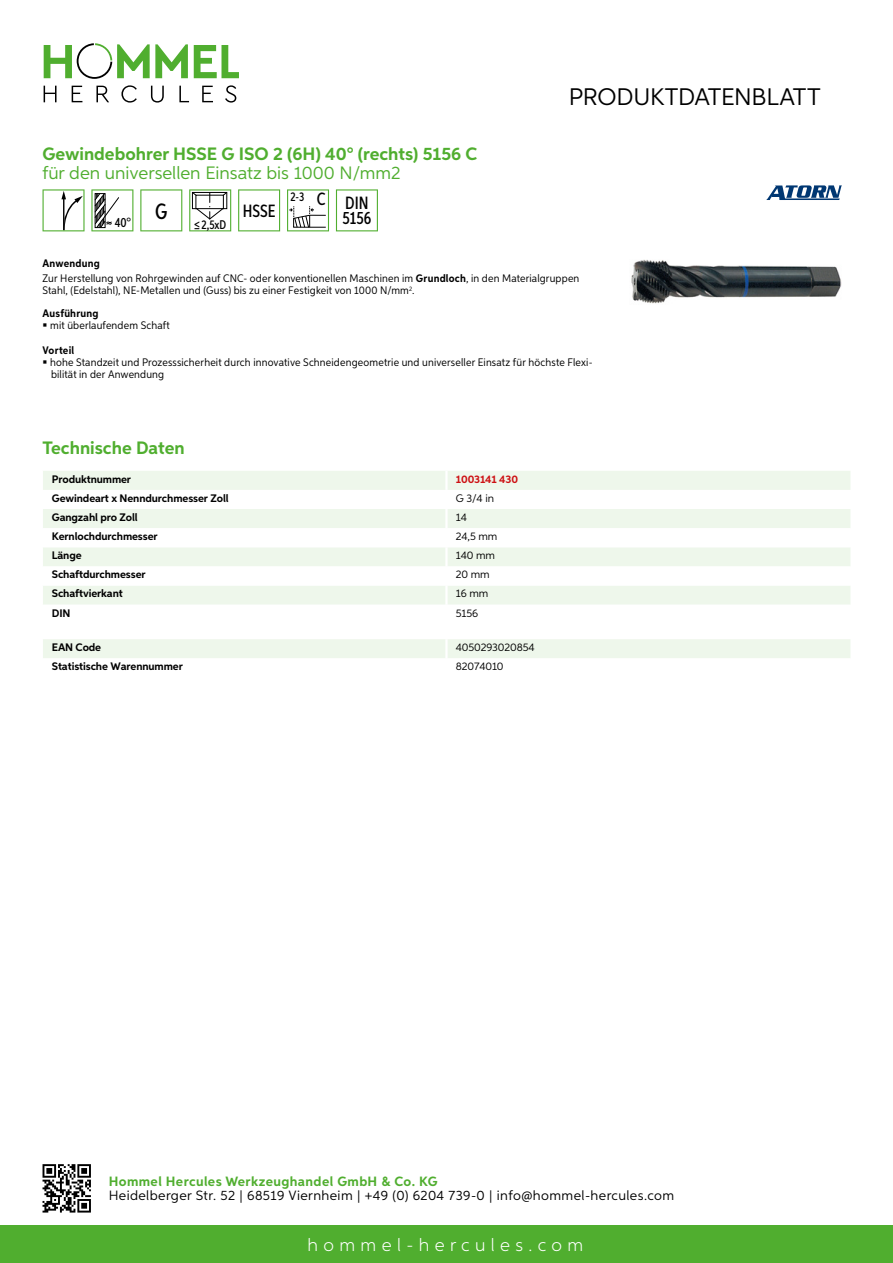
<style>
.page{position:relative;width:893px;height:1263px;background:#fff}
.page>*{position:absolute;margin:0;border:0;box-sizing:border-box;transform-origin:0 0}
.t1{font:24px "Aspira";letter-spacing:-.01em;color:#000}
.t2{font:700 18px "Aspira";color:#50ae2f}
.t3{font:18px "Aspira";color:#50ae2f}
.t4{font:300 18px "Aspira";letter-spacing:.3em;color:#fff}
.t5{font:500 17.85px/14.9px "Aspira XX Nar";color:#000;text-align:right}
.t6{font:13.5px "Aspira";letter-spacing:.03em;color:#000}
.t7{font:700 13.5px "Aspira";letter-spacing:.03em;color:#50ae2f}
.t8{font:500 13.35px "Aspira XX Nar";color:#000}
.t9{font:500 12.6px "Aspira XX Nar";color:#000}
.t10{font:10.95px/15.1px "Aspira Nar";letter-spacing:.015em;color:#000}
.t11{font:700 10.95px "Aspira";letter-spacing:-.01em;color:#000}
.t12{font:10.95px "Aspira";letter-spacing:-.01em;color:#000}
.t13{font:700 10.95px "Aspira";letter-spacing:-.01em;color:#cd1013}
.t14{font:700 10.95px "Aspira Nar";letter-spacing:.015em;color:#000}
.s1{font-weight:700}
</style>
<div class="page">
<div style="left:0;top:1226px;width:893px;height:37px;background:#50ae2f"></div>
<svg style="left:43px;top:1164px;width:48px;height:48px"></svg>
<svg style="left:194px;top:45px;width:45px;height:33px"></svg>
<svg style="left:44px;top:43px;width:144px;height:36px"></svg>
<svg style="left:44px;top:86px;width:13px;height:16px"></svg>
<svg style="left:72px;top:86px;width:10px;height:16px"></svg>
<svg style="left:96px;top:86px;width:13px;height:16px"></svg>
<svg style="left:121px;top:85px;width:16px;height:18px"></svg>
<svg style="left:151px;top:86px;width:13px;height:17px"></svg>
<svg style="left:179px;top:86px;width:10px;height:16px"></svg>
<svg style="left:202px;top:86px;width:11px;height:16px"></svg>
<svg style="left:225px;top:85px;width:11px;height:18px"></svg>
<div style="left:43px;top:471px;width:807px;height:19px;background:#eef7eb"></div>
<svg style="left:43px;top:509px;width:807px;height:96px;fill:#eef7eb"></svg>
<hr style="left:445px;top:471px;width:3px;height:19px;background:#fff">
<hr style="left:445px;top:509px;width:3px;height:19px;background:#fff">
<hr style="left:445px;top:528px;width:3px;height:19px;background:#fff">
<hr style="left:445px;top:547px;width:3px;height:19px;background:#fff">
<hr style="left:445px;top:566px;width:3px;height:20px;background:#fff">
<hr style="left:445px;top:586px;width:3px;height:19px;background:#fff">
<div style="left:43px;top:639px;width:807px;height:19px;background:#eef7eb"></div>
<svg style="left:43px;top:189px;width:42px;height:42px"></svg>
<svg style="left:91px;top:189px;width:42px;height:42px"></svg>
<svg style="left:140px;top:189px;width:42px;height:42px"></svg>
<svg style="left:189px;top:189px;width:42px;height:42px"></svg>
<svg style="left:238px;top:189px;width:42px;height:42px"></svg>
<svg style="left:287px;top:189px;width:42px;height:42px"></svg>
<svg style="left:336px;top:189px;width:42px;height:42px"></svg>
<img style="left:631px;top:259px;width:211px;height:45px">
<svg style="left:766px;top:185px;width:76px;height:15px"></svg>
<h2 class="t2" style="left:43px;top:142px;width:436px">Gewindebohrer HSSE G ISO 2 (6H) 40° (rechts) 5156 C</h2>
<h2 class="t3" style="left:43px;top:162px;width:360px">für den universellen Einsatz bis 1000 N/mm2</h2>
<p class="t8" style="left:115px;top:215px;width:54px">40° <sup>G</sup></p>
<p class="t9" style="left:194px;top:217px;width:34px">≤2,5xD</p>
<h3 class="t5" style="left:243px;top:203px;width:34px">HSSE</h3>
<h3 class="t5" style="left:290px;top:196px;width:82px"><sup>2-3</sup> C DIN<br>5156</h3>
<h1 class="t1" style="left:569px;top:82px;width:253px">Produktdatenblatt</h1>
<p class="t10" style="left:43px;top:256px;width:538px"><span class="s1">Anwendung<br></span>Zur Herstellung von Rohrgewinden auf CNC- oder konventionellen Maschinen im <span class="s1">Grundloch</span>, in den Materialgruppen</p>
<p class="t10" style="left:43px;top:279px;width:374px;line-height:22.2px">Stahl, (Edelstahl), NE-Metallen und (Guss) bis zu einer Festigkeit von 1000 N/mm<sup>2</sup>.<br><span class="s1">Ausführung</span></p>
<p class="t10" style="left:50px;top:318px;width:121px">mit überlaufendem Schaft</p>
<p class="t14" style="left:43px;top:343px;width:33px">Vorteil</p>
<p class="t10" style="left:50px;top:357px;width:544px;line-height:12px">hohe Standzeit und Prozesssicherheit durch innovative Schneidengeometrie und universeller Einsatz für höchste Flexi&shy;bilität in der Anwendung</p>
<h2 class="t2" style="left:43px;top:437px;width:144px">Technische Daten</h2>
<p class="t11" style="left:52px;top:472px;width:81px">Produktnummer</p>
<p class="t13" style="left:456px;top:472px;width:64px">1003141 430</p>
<p class="t11" style="left:52px;top:491px;width:178px">Gewindeart x Nenndurchmesser Zoll</p>
<p class="t12" style="left:456px;top:491px;width:40px">G 3/4 in</p>
<p class="t11" style="left:52px;top:510px;width:87px">Gangzahl pro Zoll</p>
<p class="t12" style="left:456px;top:510px;width:13px">14</p>
<p class="t11" style="left:52px;top:530px;width:107px">Kernlochdurchmesser</p>
<p class="t12" style="left:456px;top:530px;width:43px">24,5 mm</p>
<p class="t11" style="left:52px;top:549px;width:31px">Länge</p>
<p class="t12" style="left:456px;top:549px;width:41px">140 mm</p>
<p class="t11" style="left:52px;top:568px;width:95px">Schaftdurchmesser</p>
<p class="t12" style="left:456px;top:568px;width:35px">20 mm</p>
<p class="t11" style="left:52px;top:587px;width:72px">Schaftvierkant</p>
<p class="t12" style="left:456px;top:587px;width:34px">16 mm</p>
<p class="t11" style="left:52px;top:606px;width:20px">DIN</p>
<p class="t12" style="left:456px;top:606px;width:24px">5156</p>
<p class="t11" style="left:52px;top:641px;width:51px">EAN Code</p>
<p class="t12" style="left:456px;top:641px;width:80px">4050293020854</p>
<p class="t11" style="left:52px;top:660px;width:132px">Statistische Warennummer</p>
<p class="t12" style="left:456px;top:660px;width:49px">82074010</p>
<p class="t7" style="left:109px;top:1172px;width:330px">Hommel Hercules Werkzeughandel GmbH &amp; Co. KG</p>
<p class="t6" style="left:109px;top:1187px;width:567px">Heidelberger Str. 52 | 68519 Viernheim | +49 (0) 6204 739-0 | info@hommel-hercules.com</p>
<h2 class="t4" style="left:307px;top:1234px;width:277px">hommel-hercules.com</h2>
</div>
